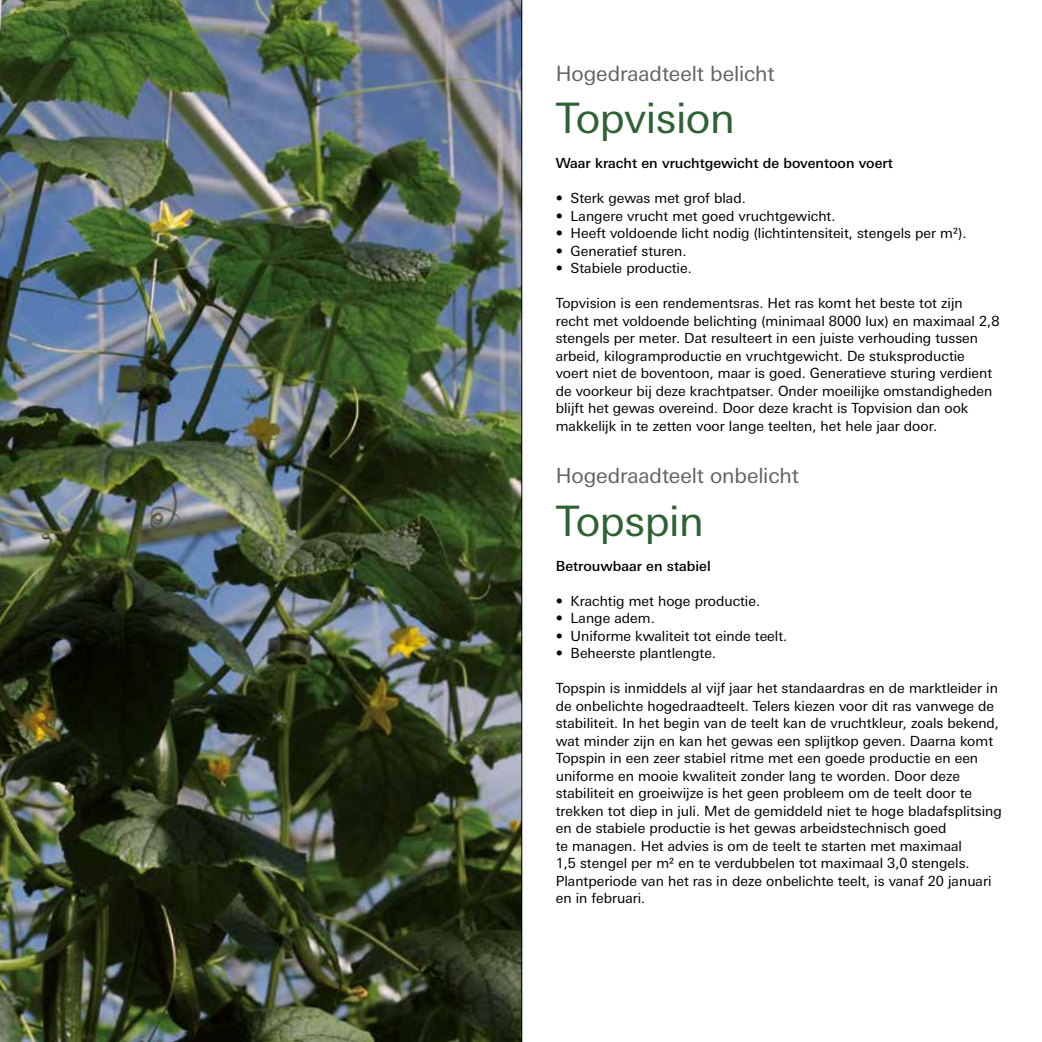
<style>
.page{position:relative;width:1042px;height:1042px;background:#fff}
.page>*{position:absolute;margin:0;border:0;box-sizing:border-box;transform-origin:0 0}
.t1{font:42px "Linotype Univers Basic";letter-spacing:-.01em;color:#2d6234}
.t2{font:21px "Linotype Univers Basic";letter-spacing:-.005em;color:#646363}
.t3{font:14px/17.5px "Linotype Univers Basic";color:#000}
.t4{font:500 14px "Linotype Univers Basic";color:#000}
</style>
<div class="page">
<img style="left:0;top:0;width:522px;height:1042px">
<h2 class="t2" style="left:556px;top:61px;width:220px">Hogedraadteelt belicht</h2>
<h1 class="t1" style="left:556px;top:94px;width:181px">Topvision</h1>
<p class="t4" style="left:556px;top:155px;width:339px">Waar kracht en vruchtgewicht de boventoon voert</p>
<p class="t3" style="left:556px;top:189px;width:191px">• Sterk gewas met grof blad.</p>
<p class="t3" style="left:556px;top:207px;width:281px">• Langere vrucht met goed vruchtgewicht.</p>
<p class="t3" style="left:556px;top:224px;width:412px">• Heeft voldoende licht nodig (lichtintensiteit, stengels per m²).</p>
<p class="t3" style="left:556px;top:242px;width:132px">• Generatief sturen.</p>
<p class="t3" style="left:556px;top:259px;width:138px">• Stabiele productie.</p>
<p class="t3" style="left:556px;top:294px;width:445px">Topvision is een rendementsras. Het ras komt het beste tot zijn recht met voldoende belichting (minimaal 8000 lux) en maximaal 2,8 stengels per meter. Dat resulteert in een juiste verhouding tussen arbeid, kilogramproductie en vruchtgewicht. De stuksproductie voert niet de boventoon, maar is goed. Generatieve sturing verdient de voorkeur bij deze krachtpatser. Onder moeilijke omstandigheden blijft het gewas overeind. Door deze kracht is Topvision dan ook makkelijk in te zetten voor lange teelten, het hele jaar door.</p>
<h2 class="t2" style="left:556px;top:464px;width:245px">Hogedraadteelt onbelicht</h2>
<h1 class="t1" style="left:556px;top:497px;width:150px">Topspin</h1>
<p class="t4" style="left:556px;top:557px;width:157px">Betrouwbaar en stabiel</p>
<p class="t3" style="left:556px;top:592px;width:206px">• Krachtig met hoge productie.</p>
<p class="t3" style="left:556px;top:609px;width:101px">• Lange adem.</p>
<p class="t3" style="left:556px;top:627px;width:233px">• Uniforme kwaliteit tot einde teelt.</p>
<p class="t3" style="left:556px;top:644px;width:162px">• Beheerste plantlengte.</p>
<p class="t3" style="left:556px;top:679px;width:448px">Topspin is inmiddels al vijf jaar het standaardras en de marktleider in de onbelichte hogedraadteelt. Telers kiezen voor dit ras vanwege de stabiliteit. In het begin van de teelt kan de vruchtkleur, zoals bekend, wat minder zijn en kan het gewas een splijtkop geven. Daarna komt Topspin in een zeer stabiel ritme met een goede productie en een uniforme en mooie kwaliteit zonder lang te worden. Door deze stabiliteit en groeiwijze is het geen probleem om de teelt door te trekken tot diep in juli. Met de gemiddeld niet te hoge bladafsplitsing en de stabiele productie is het gewas arbeidstechnisch goed<br>te managen. Het advies is om de teelt te starten met maximaal<br>1,5 stengel per m² en te verdubbelen tot maximaal 3,0 stengels.<br>Plantperiode van het ras in deze onbelichte teelt, is vanaf 20 januari en in februari.</p>
</div>
